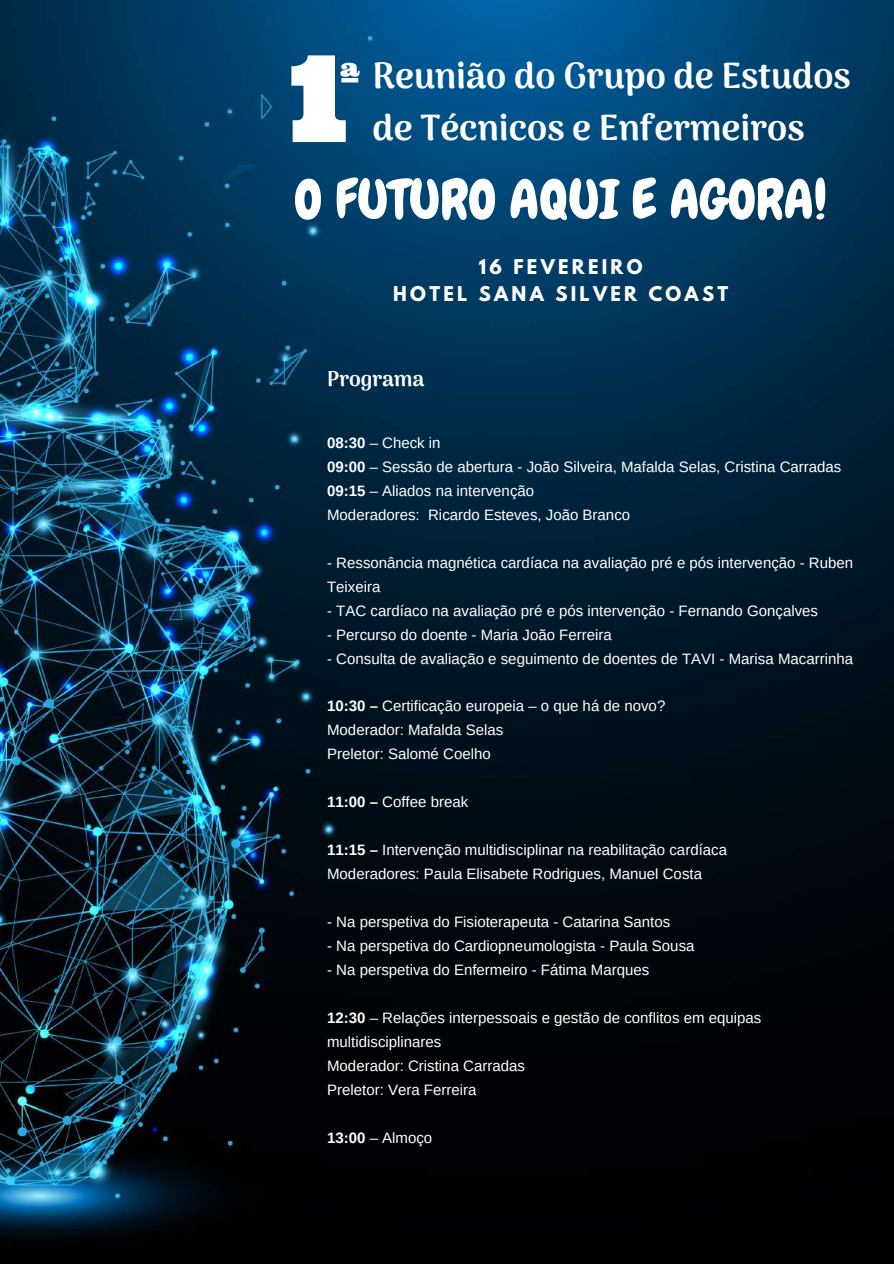
<style>
.page{position:relative;width:894px;height:1264px;background:#fff}
.page>*{position:absolute;margin:0;border:0;box-sizing:border-box;transform-origin:0 0}
.t1{font:120.45px "Ultra";color:#fff}
.t2{font:54px "Chewy";color:#fff}
.t3{font:900 36px/52.1px "Arima Madurai";color:#fff;text-align:center}
.t4{font:900 21px "Arima Madurai";color:#fff}
.t5{font:700 18px/27px "League Spartan";letter-spacing:.18em;color:#fff;text-align:center}
.t6{font:15px/24px "Arimo";color:#fff}
.s1{font-family:"Ultra";font-weight:400}
.s2{font-weight:700}
</style>
<div class="page">
<img style="left:0;top:0;width:893px;height:1263px">
<h1 class="t1" style="left:288px;top:21px;width:61px">1</h1>
<h2 class="t2" style="left:294px;top:165px;width:534px">O FUTURO AQUI E AGORA!</h2>
<p class="t5" style="left:393px;top:256px;width:336px">16 FEVEREIRO<br>HOTEL SANA SILVER COAST</p>
<h3 class="t3" style="left:339px;top:50px;width:512px"><span class="s1">ª</span> Reunião do Grupo de Estudos de Técnicos e Enfermeiros</h3>
<h3 class="t4" style="left:327px;top:366px;width:99px">Programa</h3>
<p class="t6" style="left:327px;top:430px;width:515px"><span class="s2">08:30</span> – Check in<br><span class="s2">09:00</span> – Sessão de abertura - João Silveira, Mafalda Selas, Cristina Carradas <span class="s2">09:15</span> – Aliados na intervenção<br>Moderadores: Ricardo Esteves, João Branco</p>
<p class="t6" style="left:327px;top:550px;width:527px">- Ressonância magnética cardíaca na avaliação pré e pós intervenção - Ruben<br>Teixeira</p>
<p class="t6" style="left:327px;top:598px;width:492px">- TAC cardíaco na avaliação pré e pós intervenção - Fernando Gonçalves</p>
<p class="t6" style="left:327px;top:622px;width:286px">- Percurso do doente - Maria João Ferreira</p>
<p class="t6" style="left:327px;top:646px;width:527px">- Consulta de avaliação e seguimento de doentes de TAVI - Marisa Macarrinha</p>
<p class="t6" style="left:327px;top:694px;width:339px"><span class="s2">10:30 –</span> Certificação europeia – o que há de novo?<br>Moderador: Mafalda Selas<br>Preletor: Salomé Coelho</p>
<p class="t6" style="left:327px;top:790px;width:143px"><span class="s2">11:00 –</span> Coffee break</p>
<p class="t6" style="left:327px;top:838px;width:401px"><span class="s2">11:15 –</span> Intervenção multidisciplinar na reabilitação cardíaca<br>Moderadores: Paula Elisabete Rodrigues, Manuel Costa</p>
<p class="t6" style="left:327px;top:910px;width:344px">- Na perspetiva do Fisioterapeuta - Catarina Santos</p>
<p class="t6" style="left:327px;top:934px;width:369px">- Na perspetiva do Cardiopneumologista - Paula Sousa</p>
<p class="t6" style="left:327px;top:958px;width:324px">- Na perspetiva do Enfermeiro - Fátima Marques</p>
<p class="t6" style="left:327px;top:1006px;width:435px"><span class="s2">12:30</span> – Relações interpessoais e gestão de conflitos em equipas multidisciplinares<br>Moderador: Cristina Carradas<br>Preletor: Vera Ferreira</p>
<p class="t6" style="left:327px;top:1125px;width:107px"><span class="s2">13:00</span> – Almoço</p>
</div>
